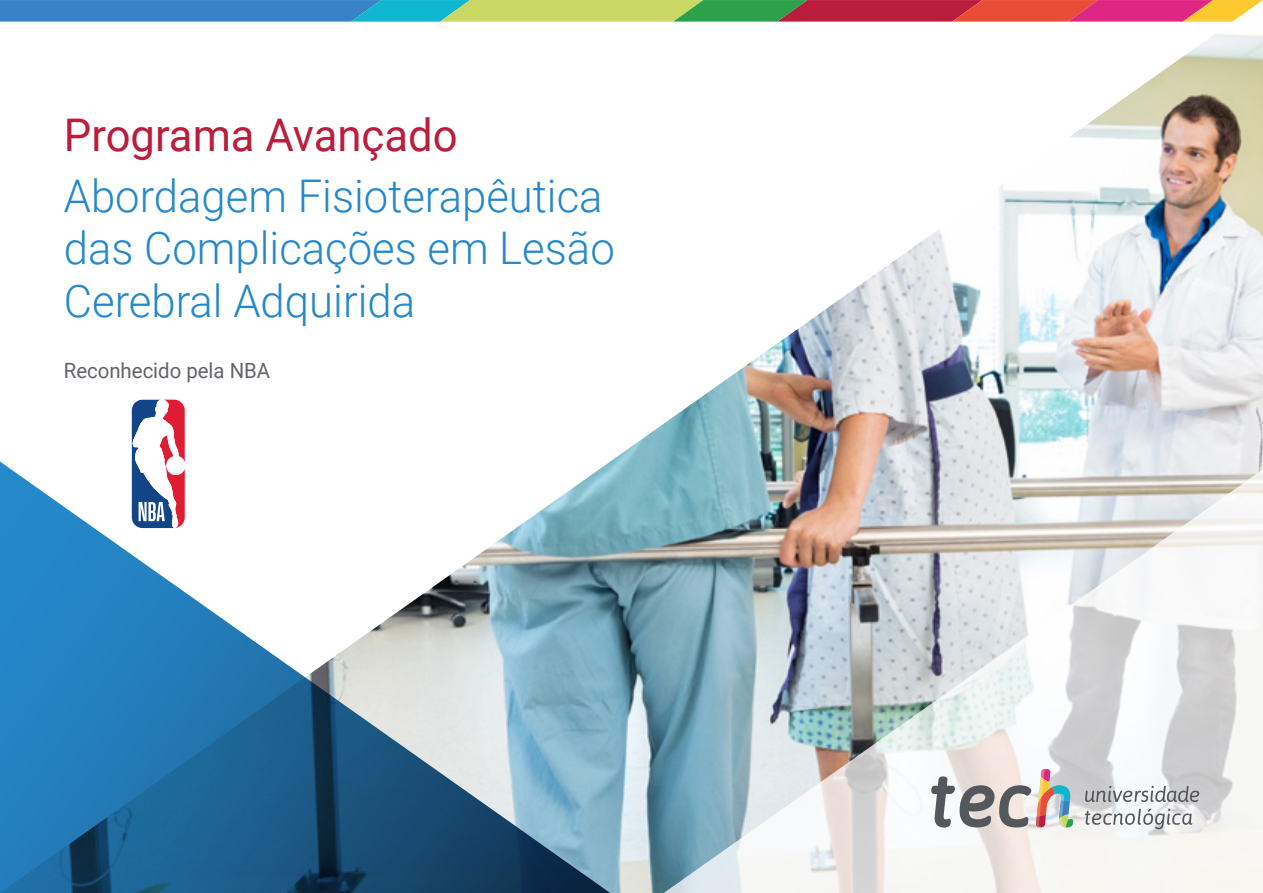
<style>
.page{position:relative;width:1263px;height:893px;background:#fff}
.page>*{position:absolute;margin:0;border:0;box-sizing:border-box;transform-origin:0 0}
.t1{font:300 45px/52.5px "Roboto";color:#2488c9}
.t2{font:45px "Roboto";color:#ba1e3c}
.t3{font:21px "Roboto";color:#61646a}
</style>
<div class="page">
<img style="left:0;top:0;width:1263px;height:454px">
<svg style="left:0;top:446px;width:640px;height:447px"></svg>
<img style="left:634px;top:454px;width:629px;height:439px">
<svg style="left:132px;top:400px;width:53px;height:128px"></svg>
<svg style="left:1085px;top:786px;width:114px;height:16px"></svg>
<svg style="left:1085px;top:809px;width:107px;height:20px"></svg>
<svg style="left:931px;top:769px;width:142px;height:59px"></svg>
<p class="t2" style="left:64px;top:103px;width:395px">Programa Avançado</p>
<p class="t1" style="left:64px;top:168px;width:552px">Abordagem Fisioterapêutica das Complicações em Lesão<br>Cerebral Adquirida</p>
<p class="t3" style="left:64px;top:356px;width:208px">Reconhecido pela NBA</p>
</div>
